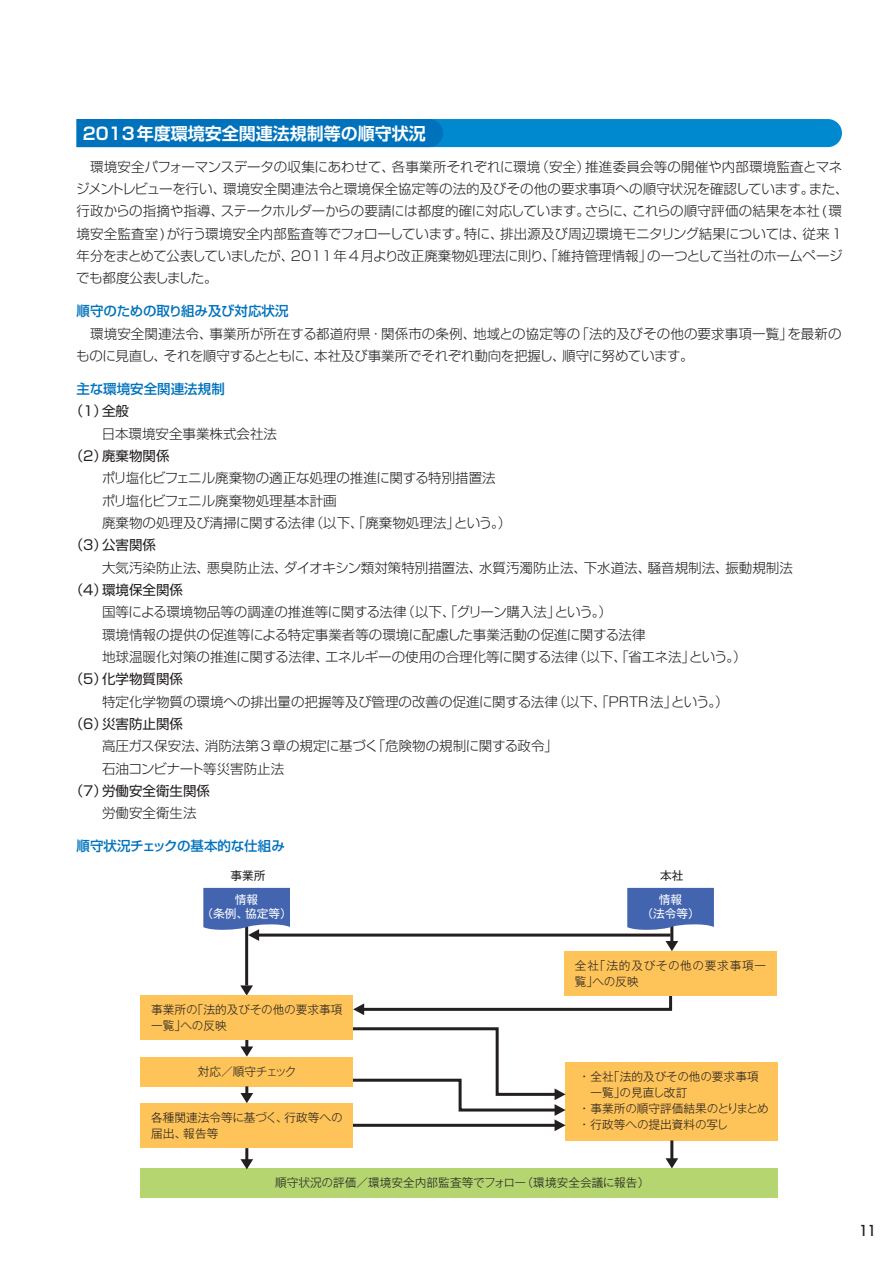
<style>
.page{position:relative;width:893px;height:1263px;background:#fff}
.page>*{position:absolute;margin:0;border:0;box-sizing:border-box;transform-origin:0 0}
.t1{font:700 16.95px "Shin Go Pro De";color:#fff}
.t2{font:500 15px "Avant Garde";color:#231f20}
.t3{font:300 13.5px/22.4px "Shin Go Pro";color:#231f20}
.t4{font:13.5px "Shin Go Pro";color:#231f20}
.t5{font:500 13.5px "Shin Go Pro";color:#0072bc}
.t6{font:300 11.7px/15.9px "Gothic MB101 Pro";color:#231f20}
.t7{font:300 11.7px/15.9px "Gothic MB101 Pro";letter-spacing:.06em;color:#231f20}
.t8{font:11.7px/14.1px "Gothic MB101 Pro";color:#fff;text-align:center}
.t9{font:300 11.7px "Gothic MB101 Pro";letter-spacing:-.02em;color:#231f20}
.t10{font:300 11.7px "Gothic MB101 Pro";letter-spacing:-.08em;color:#231f20}
.t11{font:11.7px "Gothic MB101 Pro";color:#231f20}
</style>
<div class="page">
<hr style="left:245px;top:901px;width:3px;height:84px;background:#231f20">
<svg style="left:240px;top:985px;width:13px;height:10px"></svg>
<div style="left:141px;top:995px;width:212px;height:45px;background:#fec459"></div>
<div style="left:140px;top:1057px;width:213px;height:29px;background:#fec459"></div>
<div style="left:140px;top:1104px;width:213px;height:44px;background:#fec459"></div>
<svg style="left:353px;top:995px;width:321px;height:20px"></svg>
<hr style="left:257px;top:933px;width:414px;height:3px;background:#231f20">
<svg style="left:203px;top:888px;width:87px;height:53px"></svg>
<svg style="left:665px;top:1158px;width:13px;height:10px"></svg>
<div style="left:564px;top:951px;width:213px;height:44px;background:#fec459"></div>
<div style="left:566px;top:1062px;width:212px;height:78px;background:#fec459"></div>
<div style="left:140px;top:1168px;width:638px;height:29px;background:#b4d56f"></div>
<svg style="left:350px;top:1027px;width:216px;height:104px"></svg>
<svg style="left:240px;top:1159px;width:13px;height:10px"></svg>
<hr style="left:245px;top:1148px;width:3px;height:14px;background:#231f20">
<svg style="left:240px;top:1086px;width:13px;height:17px"></svg>
<svg style="left:240px;top:1040px;width:13px;height:17px"></svg>
<hr style="left:670px;top:1140px;width:3px;height:23px;background:#231f20">
<svg style="left:665px;top:941px;width:13px;height:10px"></svg>
<hr style="left:670px;top:923px;width:3px;height:22px;background:#231f20">
<svg style="left:627px;top:888px;width:87px;height:43px;background:#5371b5"></svg>
<svg style="left:77px;top:119px;width:765px;height:28px;background:#007ec6"></svg>
<p class="t1" style="left:83px;top:120px;width:344px">2013年度環境安全関連法規制等の順守状況</p>
<p class="t3" style="left:76px;top:154px;width:774px;text-indent:14px">環境安全パフォーマンスデータの収集にあわせて、各事業所それぞれに環境（安全）推進委員会等の開催や内部環境監査とマネジメントレビューを行い、環境安全関連法令と環境保全協定等の法的及びその他の要求事項への順守状況を確認しています。また、行政からの指摘や指導、ステークホルダーからの要請には都度的確に対応しています。さらに、これらの順守評価の結果を本社(環境安全監査室)が行う環境安全内部監査等でフォローしています。特に、排出源及び周辺環境モニタリング結果については、従来1年分をまとめて公表していましたが、2011年4月より改正廃棄物処理法に則り、「維持管理情報」の一つとして当社のホームページでも都度公表しました。</p>
<p class="t5" style="left:77px;top:300px;width:213px">順守のための取り組み及び対応状況</p>
<p class="t3" style="left:76px;top:321px;width:767px;text-indent:14px">環境安全関連法令、事業所が所在する都道府県・関係市の条例、地域との協定等の「法的及びその他の要求事項一覧」を最新のものに見直し、それを順守するとともに、本社及び事業所でそれぞれ動向を把握し、順守に努めています。</p>
<p class="t5" style="left:77px;top:378px;width:150px">主な環境安全関連法規制</p>
<p class="t4" style="left:102px;top:400px;width:28px">全般</p>
<p class="t3" style="left:102px;top:421px;width:177px">日本環境安全事業株式会社法</p>
<p class="t4" style="left:102px;top:445px;width:69px">廃棄物関係</p>
<p class="t3" style="left:102px;top:465px;width:411px">ポリ塩化ビフェニル廃棄物の適正な処理の推進に関する特別措置法ポリ塩化ビフェニル廃棄物処理基本計画<br>廃棄物の処理及び清掃に関する法律（以下、「廃棄物処理法」という。）</p>
<p class="t4" style="left:102px;top:534px;width:55px">公害関係</p>
<p class="t3" style="left:102px;top:555px;width:692px">大気汚染防止法、悪臭防止法、ダイオキシン類対策特別措置法、水質汚濁防止法、下水道法、騒音規制法、振動規制法</p>
<p class="t4" style="left:102px;top:579px;width:82px">環境保全関係</p>
<p class="t3" style="left:102px;top:599px;width:646px">国等による環境物品等の調達の推進等に関する法律（以下、「グリーン購入法」という。）<br>環境情報の提供の促進等による特定事業者等の環境に配慮した事業活動の促進に関する法律<br>地球温暖化対策の推進に関する法律、エネルギーの使用の合理化等に関する法律（以下、「省エネ法」という。）</p>
<p class="t4" style="left:102px;top:668px;width:82px">化学物質関係</p>
<p class="t3" style="left:102px;top:689px;width:628px">特定化学物質の環境への排出量の把握等及び管理の改善の促進に関する法律（以下、「PRTR法」という。）</p>
<p class="t4" style="left:102px;top:713px;width:82px">災害防止関係</p>
<p class="t3" style="left:102px;top:733px;width:457px">高圧ガス保安法、消防法第3章の規定に基づく「危険物の規制に関する政令」石油コンビナート等災害防止法</p>
<p class="t4" style="left:102px;top:780px;width:109px">労働安全衛生関係</p>
<p class="t3" style="left:102px;top:800px;width:96px">労働安全衛生法</p>
<p class="t5" style="left:77px;top:835px;width:210px">順守状況チェックの基本的な仕組み</p>
<p class="t4" style="left:70px;top:400px;width:39px">（1）</p>
<p class="t4" style="left:70px;top:445px;width:39px">（2）</p>
<p class="t4" style="left:70px;top:534px;width:39px">（3）</p>
<p class="t4" style="left:70px;top:579px;width:39px">（4）</p>
<p class="t4" style="left:70px;top:668px;width:39px">（5）</p>
<p class="t4" style="left:70px;top:713px;width:39px">（6）</p>
<p class="t4" style="left:70px;top:780px;width:39px">（7）</p>
<p class="t11" style="left:230px;top:866px;width:37px">事業所</p>
<p class="t8" style="left:201px;top:890px;width:92px">情報<br>（条例、協定等）</p>
<p class="t6" style="left:151px;top:1000px;width:193px">事業所の｢法的及びその他の要求事項一覧｣への反映</p>
<p class="t10" style="left:198px;top:1062px;width:100px">対応／順守チェック</p>
<p class="t6" style="left:151px;top:1108px;width:193px">各種関連法令等に基づく、行政等への届出、報告等</p>
<p class="t11" style="left:660px;top:866px;width:25px">本社</p>
<p class="t8" style="left:641px;top:890px;width:60px">情報<br>（法令等）</p>
<p class="t7" style="left:575px;top:955px;width:193px">全社｢法的及びその他の要求事項一覧｣への反映</p>
<p class="t6" style="left:591px;top:1067px;width:170px;text-indent:-8px">• 全社｢法的及びその他の要求事項一覧｣の見直し改訂</p>
<p class="t9" style="left:582px;top:1099px;width:188px">• 事業所の順守評価結果のとりまとめ</p>
<p class="t6" style="left:582px;top:1115px;width:148px">• 行政等への提出資料の写し</p>
<p class="t6" style="left:275px;top:1173px;width:376px">順守状況の評価／環境安全内部監査等でフォロー（環境安全会議に報告）</p>
<p class="t2" style="left:859px;top:1221px;width:18px">11</p>
</div>
